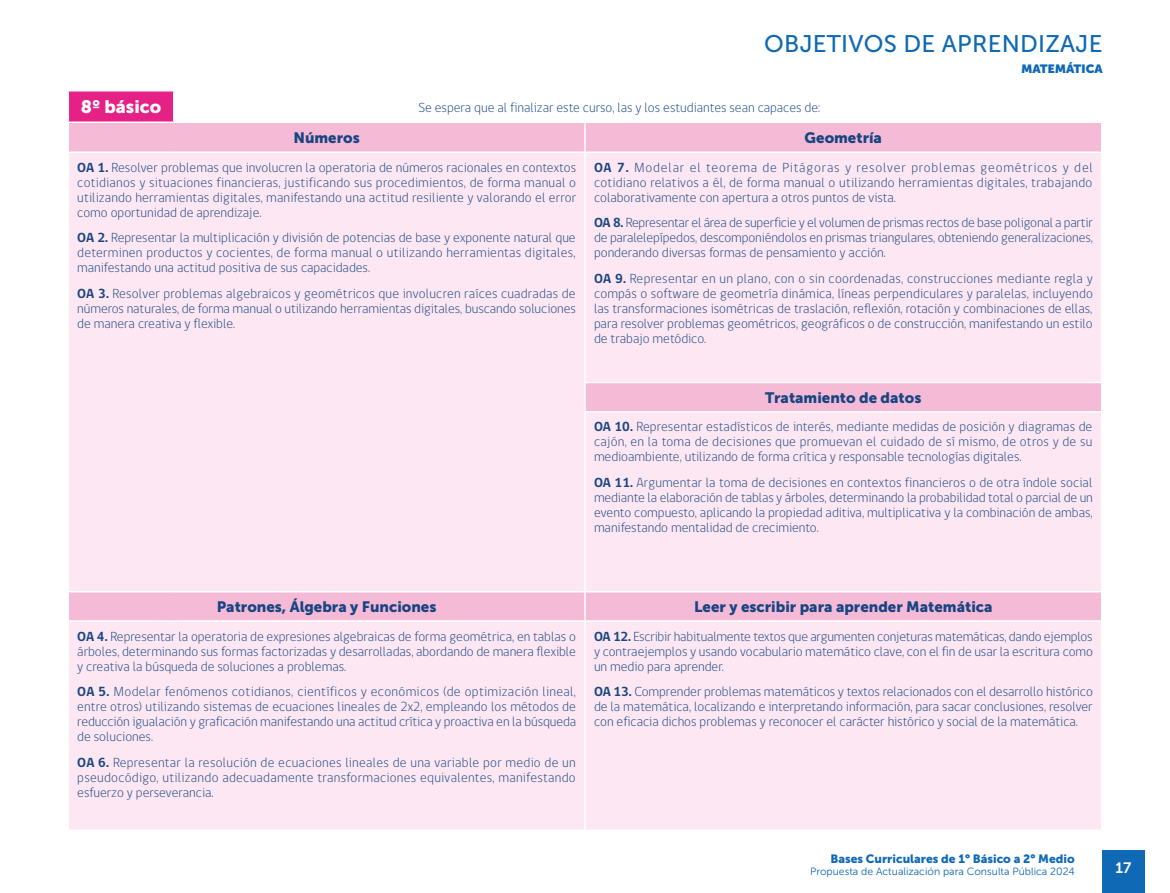
<style>
.page{position:relative;width:1170px;height:893px;background:#fff}
.page>*{position:absolute;margin:0;border:0;box-sizing:border-box;transform-origin:0 0}
.t1{font:24px "Museo Sans 500";letter-spacing:.01em;color:#0f69b4}
.t2{font:18px "Museo Sans 900";color:#fff}
.t3{font:15px "Museo Sans 900";color:#174582}
.t4{font:15px "Museo Sans 700";color:#fff}
.t5{font:300 13.5px/15px "gob CL";color:#174582;text-align:justify}
.t6{font:12px "Museo Sans 900";color:#0f69b4}
.t7{font:900 12px "Museo Sans Display";color:#0f69b4}
.t8{font:10.5px "Museo Sans 300";color:#0f69b4}
.s1{font-weight:700}
</style>
<div class="page">
<div style="left:1102px;top:851px;width:42px;height:42px;background:#0f69b4"></div>
<div style="left:68px;top:91px;width:106px;height:31px;background:#e62185"></div>
<div style="left:69px;top:123px;width:1031px;height:29px;background:#f5bad6"></div>
<div style="left:69px;top:153px;width:1031px;height:677px;background:#fce7f2"></div>
<hr style="left:68px;top:92px;width:1px;height:30px;background:#fff">
<svg style="left:584px;top:123px;width:1px;height:29px"></svg>
<hr style="left:584px;top:153px;width:1px;height:229px;background:#fff">
<svg style="left:584px;top:383px;width:1px;height:28px"></svg>
<hr style="left:584px;top:413px;width:1px;height:178px;background:#fff">
<hr style="left:68px;top:591px;width:106px;height:1px;background:#fff">
<hr style="left:174px;top:591px;width:411px;height:1px;background:#fff">
<hr style="left:68px;top:90px;width:106px;height:2px;background:#fff">
<hr style="left:173px;top:92px;width:1px;height:30px;background:#fff">
<hr style="left:584px;top:622px;width:1px;height:208px;background:#fff">
<svg style="left:584px;top:592px;width:1px;height:28px"></svg>
<hr style="left:584px;top:382px;width:518px;height:1px;background:#fff">
<hr style="left:584px;top:411px;width:518px;height:2px;background:#fff">
<hr style="left:68px;top:620px;width:106px;height:2px;background:#fff">
<hr style="left:174px;top:620px;width:411px;height:2px;background:#fff">
<hr style="left:585px;top:591px;width:517px;height:1px;background:#fff">
<hr style="left:585px;top:620px;width:517px;height:2px;background:#fff">
<h1 class="t1" style="left:764px;top:30px;width:339px">OBJETIVOS DE APRENDIZAJE</h1>
<p class="t7" style="left:1021px;top:62px;width:20px">MATEMÁTICA</p>
<h2 class="t2" style="left:81px;top:97px;width:82px">8º básico</h2>
<p class="t5" style="left:418px;top:100px;width:403px">Se espera que al finalizar este curso, las y los estudiantes sean capaces de:</p>
<p class="t3" style="left:293px;top:129px;width:68px">Números</p>
<p class="t3" style="left:804px;top:129px;width:79px">Geometría</p>
<p class="t5" style="left:77px;top:160px;width:500px"><span class="s1">OA 1.</span> Resolver problemas que involucren la operatoria de números racionales en contextos cotidianos y situaciones financieras, justificando sus procedimientos, de forma manual o utilizando herramientas digitales, manifestando una actitud resiliente y valorando el error como oportunidad de aprendizaje.</p>
<p class="t5" style="left:77px;top:231px;width:500px"><span class="s1">OA 2.</span> Representar la multiplicación y división de potencias de base y exponente natural que determinen productos y cocientes, de forma manual o utilizando herramientas digitales, manifestando una actitud positiva de sus capacidades.</p>
<p class="t5" style="left:77px;top:286px;width:500px"><span class="s1">OA 3.</span> Resolver problemas algebraicos y geométricos que involucren raíces cuadradas de números naturales, de forma manual o utilizando herramientas digitales, buscando soluciones de manera creativa y flexible.</p>
<p class="t5" style="left:594px;top:160px;width:500px"><span class="s1">OA 7.</span> Modelar el teorema de Pitágoras y resolver problemas geométricos y del cotidiano relativos a él, de forma manual o utilizando herramientas digitales, trabajando colaborativamente con apertura a otros puntos de vista.</p>
<p class="t5" style="left:594px;top:216px;width:500px"><span class="s1">OA 8.</span> Representar el área de superficie y el volumen de prismas rectos de base poligonal a partir de paralelepípedos, descomponiéndolos en prismas triangulares, obteniendo generalizaciones, ponderando diversas formas de pensamiento y acción.</p>
<p class="t5" style="left:594px;top:271px;width:500px"><span class="s1">OA 9.</span> Representar en un plano, con o sin coordenadas, construcciones mediante regla y compás o software de geometría dinámica, líneas perpendiculares y paralelas, incluyendo las transformaciones isométricas de traslación, reflexión, rotación y combinaciones de ellas, para resolver problemas geométricos, geográficos o de construcción, manifestando un estilo de trabajo metódico.</p>
<p class="t3" style="left:765px;top:389px;width:158px">Tratamiento de datos</p>
<p class="t5" style="left:594px;top:420px;width:500px"><span class="s1">OA 10.</span> Representar estadísticos de interés, mediante medidas de posición y diagramas de cajón, en la toma de decisiones que promuevan el cuidado de sí mismo, de otros y de su medioambiente, utilizando de forma crítica y responsable tecnologías digitales.</p>
<p class="t5" style="left:594px;top:475px;width:500px"><span class="s1">OA 11.</span> Argumentar la toma de decisiones en contextos financieros o de otra índole social mediante la elaboración de tablas y árboles, determinando la probabilidad total o parcial de un evento compuesto, aplicando la propiedad aditiva, multiplicativa y la combinación de ambas, manifestando mentalidad de crecimiento.</p>
<p class="t3" style="left:217px;top:598px;width:221px">Patrones, Álgebra y Funciones</p>
<p class="t3" style="left:694px;top:598px;width:300px">Leer y escribir para aprender Matemática</p>
<p class="t5" style="left:77px;top:629px;width:500px"><span class="s1">OA 4.</span> Representar la operatoria de expresiones algebraicas de forma geométrica, en tablas o árboles, determinando sus formas factorizadas y desarrolladas, abordando de manera flexible y creativa la búsqueda de soluciones a problemas.</p>
<p class="t5" style="left:77px;top:684px;width:500px"><span class="s1">OA 5.</span> Modelar fenómenos cotidianos, científicos y económicos (de optimización lineal, entre otros) utilizando sistemas de ecuaciones lineales de 2x2, empleando los métodos de reducción igualación y graficación manifestando una actitud crítica y proactiva en la búsqueda de soluciones.</p>
<p class="t5" style="left:77px;top:755px;width:500px"><span class="s1">OA 6.</span> Representar la resolución de ecuaciones lineales de una variable por medio de un pseudocódigo, utilizando adecuadamente transformaciones equivalentes, manifestando esfuerzo y perseverancia.</p>
<p class="t5" style="left:594px;top:629px;width:500px"><span class="s1">OA 12.</span> Escribir habitualmente textos que argumenten conjeturas matemáticas, dando ejemplos y contraejemplos y usando vocabulario matemático clave, con el fin de usar la escritura como un medio para aprender.</p>
<p class="t5" style="left:594px;top:684px;width:500px"><span class="s1">OA 13.</span> Comprender problemas matemáticos y textos relacionados con el desarrollo histórico de la matemática, localizando e interpretando información, para sacar conclusiones, resolver con eficacia dichos problemas y reconocer el carácter histórico y social de la matemática.</p>
<p class="t6" style="left:830px;top:851px;width:246px">Bases Curriculares de 1° Básico a 2° Medio</p>
<p class="t8" style="left:810px;top:865px;width:266px">Propuesta de Actualización para Consulta Pública 2024</p>
<p class="t4" style="left:1115px;top:859px;width:17px">17</p>
</div>
